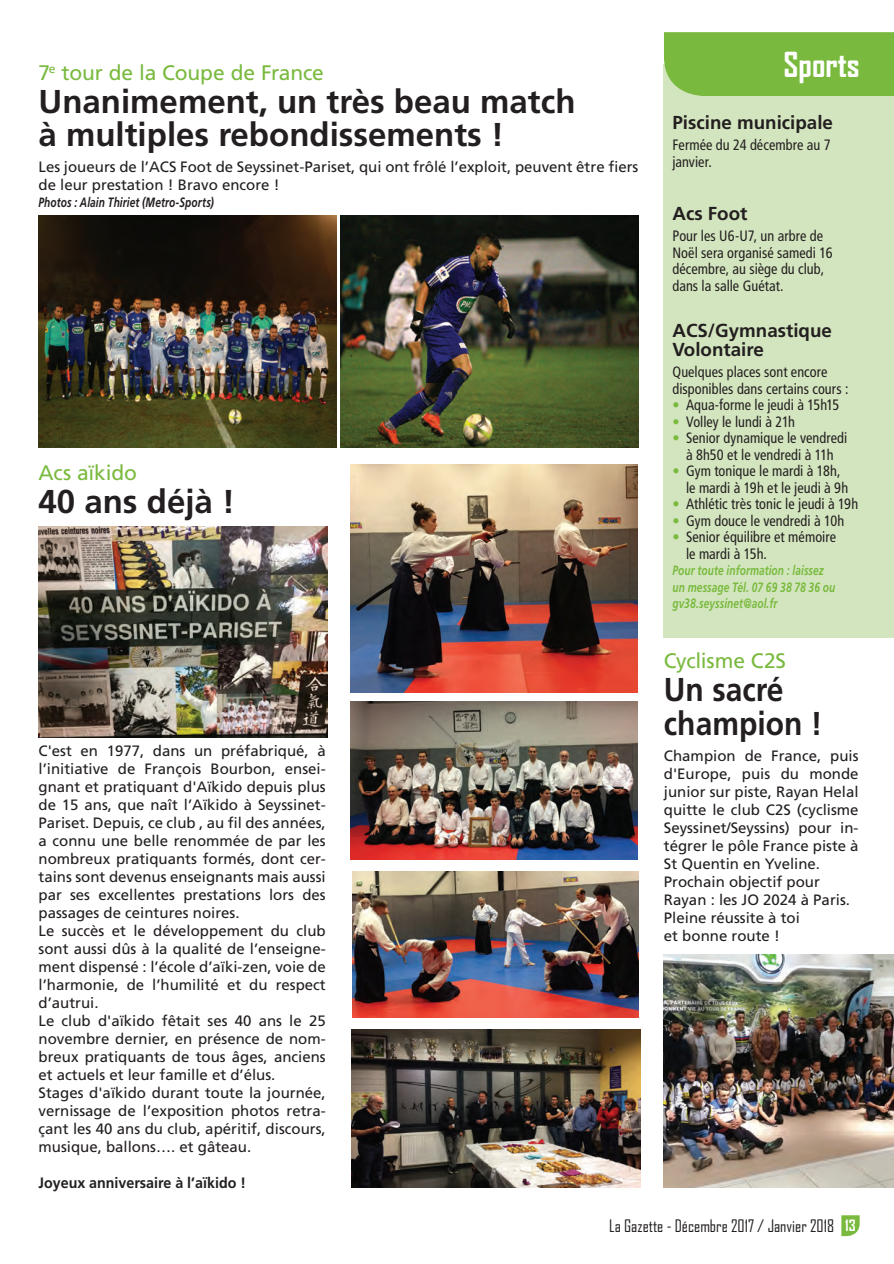
<style>
.page{position:relative;width:894px;height:1264px;background:#fff}
.page>*{position:absolute;margin:0;border:0;box-sizing:border-box;transform-origin:0 0}
.t1{font:700 33px/33px "Frutiger LT Std";color:#231f20}
.t2{font:700 33px/33px "Frutiger LT Std";color:#231f20;scale:.91 1}
.t3{font:700 33px "Agency FB";color:#fff}
.t4{font:21px "Frutiger LT Std";letter-spacing:-.01em;color:#79ba3e}
.t5{font:700 18.75px/19.5px "Frutiger LT Std";color:#231f20}
.t6{font:16.5px "Agency FB";color:#231f20}
.t7{font:15px/18px "Frutiger LT Std";color:#231f20}
.t8{font:condensed 15px/16.5px "Frutiger LT Std";letter-spacing:.005em;color:#231f20;scale:.95 1}
.t9{font:700 15px "Frutiger LT Std";color:#231f20;scale:.95 1}
.t10{font:700 15px "Agency FB";color:#fff}
.t11{font:italic 700 13.5px/16.5px "Frutiger LT Std";letter-spacing:.01em;color:#79ba3e;scale:.75 1}
.t12{font:italic 700 13.5px "Frutiger LT Std";letter-spacing:.01em;color:#231f20;scale:.75 1}
.s1{color:#79ba3e}
</style>
<div class="page">
<div style="left:664px;top:64px;width:229px;height:573px;background:#d3e5be"></div>
<div style="left:664px;top:32px;width:229px;height:64px;background:#79ba3e"></div>
<svg style="left:841px;top:1215px;width:18px;height:20px"></svg>
<img style="left:39px;top:215px;width:297px;height:233px">
<img style="left:340px;top:215px;width:298px;height:233px">
<img style="left:664px;top:954px;width:229px;height:233px">
<img style="left:350px;top:701px;width:287px;height:158px">
<img style="left:351px;top:1029px;width:289px;height:158px">
<img style="left:350px;top:464px;width:287px;height:228px">
<img style="left:39px;top:526px;width:289px;height:211px">
<img style="left:352px;top:871px;width:286px;height:146px">
<h2 class="t4" style="left:39px;top:60px;width:287px">7<sup>e</sup> tour de la Coupe de France</h2>
<h1 class="t1" style="left:39px;top:85px;width:538px">Unanimement, un très beau match à multiples rebondissements !</h1>
<p class="t7" style="left:39px;top:158px;width:601px">Les joueurs de l’ACS Foot de Seyssinet-Pariset, qui ont frôlé l’exploit, peuvent être fiers de leur prestation ! Bravo encore !</p>
<p class="t12" style="left:39px;top:194px;width:235px">Photos : Alain Thiriet (Metro-Sports)</p>
<h2 class="t4" style="left:39px;top:460px;width:100px">Acs aïkido</h2>
<h1 class="t1" style="left:39px;top:485px;width:198px">40 ans déjà !</h1>
<p class="t7" style="left:39px;top:741px;width:289px">C'est en 1977, dans un préfabriqué, à l’initiative de François Bourbon, ensei&shy;gnant et pratiquant d'Aïkido depuis plus de 15 ans, que naît l’Aïkido à Seyssinet-Pariset. Depuis, ce club , au fil des années, a connu une belle renommée de par les nombreux pratiquants formés, dont cer&shy;tains sont devenus enseignants mais aussi par ses excellentes prestations lors des passages de ceintures noires.<br>Le succès et le développement du club sont aussi dûs à la qualité de l’enseigne&shy;ment dispensé : l’école d’aïki-zen, voie de l’harmonie, de l’humilité et du respect d’autrui.<br>Le club d'aïkido fêtait ses 40 ans le 25 novembre dernier, en présence de nom&shy;breux pratiquants de tous âges, anciens et actuels et leur famille et d’élus.<br>Stages d'aïkido durant toute la journée, vernissage de l’exposition photos retra&shy;çant les 40 ans du club, apéritif, discours, musique, ballons…. et gâteau.</p>
<p class="t9" style="left:39px;top:1174px;width:220px">Joyeux anniversaire à l’aïkido !</p>
<h1 class="t3" style="left:783px;top:44px;width:78px">Sports</h1>
<p class="t5" style="left:672px;top:113px;width:162px">Piscine municipale</p>
<p class="t8" style="left:672px;top:137px;width:168px">Fermée du 24 décembre au 7 janvier.</p>
<p class="t5" style="left:672px;top:204px;width:76px">Acs Foot</p>
<p class="t8" style="left:672px;top:228px;width:170px">Pour les U6-U7, un arbre de<br>Noël sera organisé samedi 16 décembre, au siège du club, dans la salle Guétat.</p>
<p class="t5" style="left:672px;top:321px;width:161px">ACS/Gymnastique<br>Volontaire</p>
<p class="t8" style="left:672px;top:364px;width:187px">Quelques places sont encore disponibles dans certains cours :</p>
<p class="t8" style="left:672px;top:397px;width:177px"><span class="s1">•</span> Aqua-forme le jeudi à 15h15</p>
<p class="t8" style="left:672px;top:413px;width:131px"><span class="s1">•</span> Volley le lundi à 21h</p>
<p class="t8" style="left:672px;top:430px;width:185px;text-align:center"><span class="s1">•</span> Senior dynamique le vendredi à 8h50 et le vendredi à 11h</p>
<p class="t8" style="left:686px;top:463px;width:172px;text-indent:-14px"><span class="s1">•</span> Gym tonique le mardi à 18h, le mardi à 19h et le jeudi à 9h</p>
<p class="t8" style="left:672px;top:496px;width:197px"><span class="s1">•</span> Athlétic très tonic le jeudi à 19h</p>
<p class="t8" style="left:672px;top:512px;width:182px"><span class="s1">•</span> Gym douce le vendredi à 10h</p>
<p class="t8" style="left:686px;top:529px;width:159px;text-indent:-14px"><span class="s1">•</span> Senior équilibre et mémoire le mardi à 15h.</p>
<p class="t11" style="left:672px;top:562px;width:219px">Pour toute information : laissez un message Tél. 07 69 38 78 36 ou gv38.seyssinet@aol.fr</p>
<h2 class="t4" style="left:664px;top:648px;width:123px">Cyclisme C2S</h2>
<h1 class="t2" style="left:664px;top:673px;width:176px">Un sacré champion !</h1>
<p class="t7" style="left:664px;top:746px;width:196px">Champion de France, puis d'Europe, puis du monde junior sur piste, Rayan Helal quitte le club C2S (cyclisme<br>Seyssinet/Seyssins) pour in&shy;tégrer le pôle France piste à<br>St Quentin en Yveline.<br>Prochain objectif pour<br>Rayan : les JO 2024 à Paris.<br>Pleine réussite à toi<br>et bonne route !</p>
<p class="t6" style="left:609px;top:1215px;width:226px">La Gazette - Décembre 2017 / Janvier 2018</p>
<p class="t10" style="left:845px;top:1216px;width:12px">13</p>
</div>
